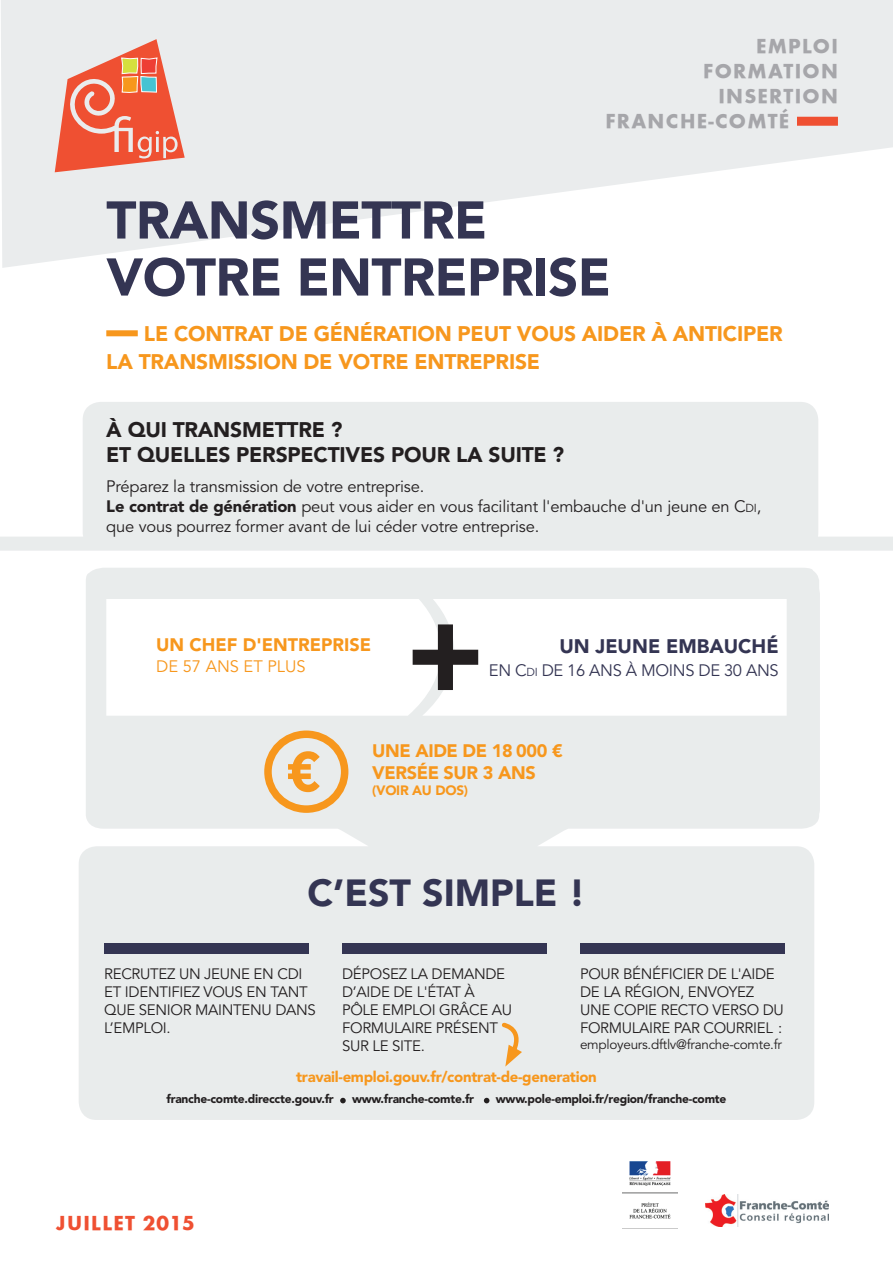
<style>
.page{position:relative;width:893px;height:1263px;background:#fff}
.page>*{position:absolute;margin:0;border:0;box-sizing:border-box;transform-origin:0 0}
.t1{font:900 119.7px "Avenir LT Std";color:#231f20}
.t2{font:900 52.5px/57px "Avenir LT Std";letter-spacing:-.01em;color:#343553}
.t3{font:900 37.5px "Avenir LT Std";color:#343553}
.t4{font:900 21px "Avenir LT Std";letter-spacing:-.01em;color:#f7971d}
.t5{font:900 21px/25.2px "Avenir LT Std";letter-spacing:-.01em;color:#231f20}
.t6{font:21px "Function LH Heavy";letter-spacing:.06em;color:#a6a6aa}
.t7{font:21px "Function LH Heavy";letter-spacing:.06em;color:#ef5032}
.t8{font:900 19.5px "Avenir LT Std";color:#343553}
.t9{font:900 18px/21.6px "Avenir LT Std";letter-spacing:-.01em;color:#f7971d}
.t10{font:16.5px/19.8px "Avenir LT Std";letter-spacing:-.01em;color:#231f20}
.t11{font:16.5px "Avenir LT Std";letter-spacing:-.02em;color:#343553}
.t12{font:16.5px "Avenir LT Std";color:#f7971d}
.t13{font:15px/18px "Avenir LT Std";letter-spacing:-.02em;color:#231f20}
.t14{font:900 15px "Avenir LT Std";letter-spacing:-.02em;color:#f7971d}
.t15{font:13.5px "Avenir LT Std";letter-spacing:-.02em;color:#231f20}
.t16{font:900 13.5px "Avenir LT Std";letter-spacing:-.02em;color:#f7971d}
.t17{font:900 12px "Avenir LT Std";letter-spacing:-.02em;color:#231f20}
.s1{font-weight:900}
.s2{font-size:11.55px}
</style>
<div class="page">
<svg style="left:1px;top:0;width:892px;height:268px;fill:#eaeced"></svg>
<div style="left:797px;top:117px;width:41px;height:9px;background:#ef5032"></div>
<svg style="left:55px;top:39px;width:130px;height:133px;background:#eb9481"></svg>
<img style="left:706px;top:1195px;width:122px;height:31px">
<img style="left:623px;top:1161px;width:55px;height:58px">
<div style="left:79px;top:568px;width:741px;height:552px;background:#e9ecec"></div>
<svg style="left:340px;top:1098px;width:6px;height:5px"></svg>
<svg style="left:484px;top:1098px;width:5px;height:5px"></svg>
<svg style="left:500px;top:1020px;width:26px;height:46px"></svg>
<div style="left:104px;top:943px;width:205px;height:11px;background:#343553"></div>
<div style="left:342px;top:943px;width:205px;height:11px;background:#343553"></div>
<div style="left:580px;top:943px;width:204px;height:11px;background:#343553"></div>
<div style="left:106px;top:330px;width:32px;height:6px;background:#f7971d"></div>
<svg style="left:106px;top:599px;width:681px;height:117px"></svg>
<svg style="left:0;top:402px;width:893px;height:149px;fill:#e9ecec"></svg>
<div style="left:264px;top:730px;width:84px;height:83px;border:8px solid #f7971d;border-radius:50%"></div>
<svg style="left:288px;top:751px;width:32px;height:41px"></svg>
<h3 class="t6" style="left:756px;top:33px;width:83px">EMPLOI</h3>
<h3 class="t6" style="left:703px;top:59px;width:136px">FORMATION</h3>
<h3 class="t6" style="left:718px;top:84px;width:121px">INSERTION</h3>
<h3 class="t6" style="left:605px;top:109px;width:185px">FRANCHE-COMTÉ</h3>
<h2 class="t2" style="left:106px;top:192px;width:179px">Transmett</h2>
<h2 class="t2" style="left:106px;top:192px;width:452px;text-indent:314px">re votre entreprise</h2>
<h3 class="t4" style="left:144px;top:321px;width:573px">LE CONTRAT DE génération pe ut vous aide r à anticipe</h3>
<h3 class="t4" style="left:769px;top:321px;width:15px">r</h3>
<h3 class="t4" style="left:106px;top:349px;width:102px">la transmissi</h3>
<h3 class="t4" style="left:263px;top:349px;width:257px">on de votre entreprise</h3>
<h3 class="t5" style="left:106px;top:417px;width:139px">à qui transmett</h3>
<h3 class="t5" style="left:106px;top:417px;width:314px;text-indent:192px">rE ?<br>ET QU ELLES PERSPECTIVES POUR</h3>
<h3 class="t5" style="left:456px;top:442px;width:110px">LA SUITE ?</h3>
<p class="t10" style="left:106px;top:477px;width:657px">Préparez la transmission de votre entreprise.<br><span class="s1">Le contrat de génération</span> peut vous aider en vous facilitant l'embauche d'un jeune en C<span class="s2">di</span>, que vous pourrez former avant de lui céder votre entreprise.</p>
<p class="t9" style="left:156px;top:634px;width:217px">UN CHEF D'ENTREPRISE</p>
<p class="t12" style="left:156px;top:657px;width:149px">DE 57 ANS ET PLUS</p>
<h1 class="t1" style="left:406px;top:579px;width:81px">+</h1>
<h3 class="t8" style="left:559px;top:634px;width:221px">UN JEUNE EMBAUCHé</h3>
<p class="t11" style="left:489px;top:660px;width:290px">EN C<span class="s2">di</span> DE 16 ANS à moins de 30 ANS</p>
<p class="t9" style="left:372px;top:740px;width:192px">UN E AIDE DE 18 000 € versée sur 3 ANS</p>
<p class="t16" style="left:372px;top:782px;width:97px">(voir au dos)</p>
<h3 class="t3" style="left:308px;top:870px;width:279px">C’EST SIMPLE !</h3>
<p class="t13" style="left:104px;top:965px;width:212px">RECRUTEZ UN JEUNE EN Cdi<br>ET IDENTiFI EZ vous en tant que SENIOR MAI NTENU DANS<br>L’EMPLOI .</p>
<p class="t13" style="left:342px;top:965px;width:162px">déposez la deman de d’aide de l'État à pôle empl</p>
<p class="t13" style="left:580px;top:965px;width:194px">Pour bén éficier de l'aide de la région , envOYEz<br>une</p>
<p class="t13" style="left:419px;top:1001px;width:92px">oi grâce au</p>
<p class="t13" style="left:614px;top:1001px;width:57px">copie rect</p>
<p class="t13" style="left:696px;top:1001px;width:86px">o verso du</p>
<p class="t13" style="left:580px;top:1019px;width:31px">formul</p>
<p class="t13" style="left:639px;top:1019px;width:145px">aire par courriel :</p>
<p class="t15" style="left:580px;top:1037px;width:203px">employeurs.dftlv@franche-comte.fr</p>
<p class="t14" style="left:296px;top:1068px;width:302px">travail-emploi.gouv.fr/contrat-de-generation</p>
<p class="t17" style="left:167px;top:1092px;width:169px">franche-comte.direccte.gouv.fr</p>
<p class="t17" style="left:352px;top:1092px;width:124px">www.franche-comte.fr</p>
<p class="t17" style="left:496px;top:1092px;width:232px">www.pole-emploi.fr/region/franche-comte</p>
<p class="t13" style="left:342px;top:1019px;width:138px;text-indent:59px">aire présent sur le site.</p>
<p class="t13" style="left:342px;top:1019px;width:31px">formul</p>
<h3 class="t7" style="left:56px;top:1211px;width:140px">JUILLET 2015</h3>
</div>
